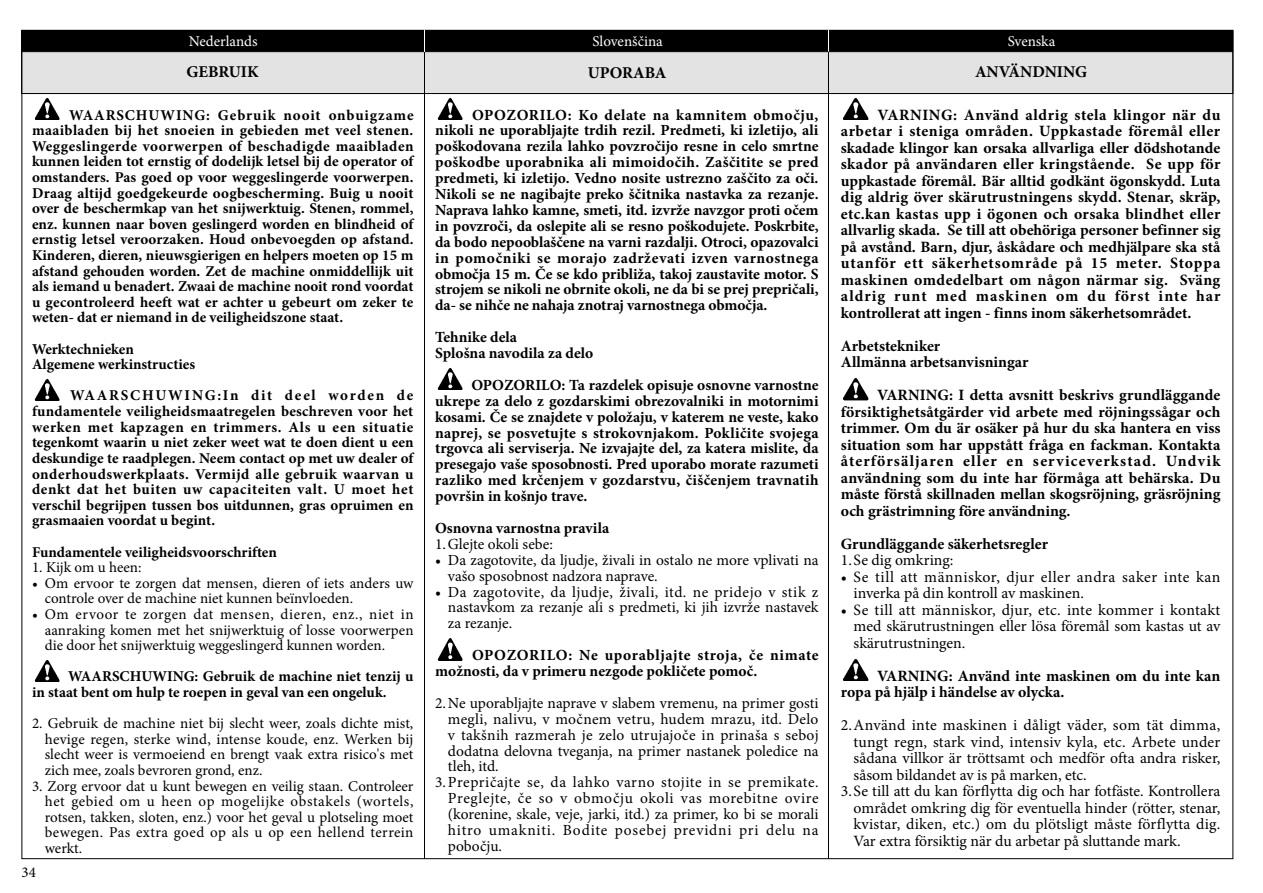
<style>
.page{position:relative;width:1263px;height:893px;background:#fff}
.page>*{position:absolute;margin:0;border:0;box-sizing:border-box;transform-origin:0 0}
.t1{font:700 16.5px "Minion Pro";color:#000}
.t2{font:700 15.75px/16.5px "Minion Pro";color:#000;text-align:justify}
.t3{font:15.75px/16.5px "Minion Pro";letter-spacing:.005em;color:#000;text-align:justify}
.t4{font:15.75px/16.5px "Minion Pro";letter-spacing:.025em;color:#000}
.t5{font:700 15.45px/15.9px "Minion Pro";color:#000;text-align:justify}
.t6{font:15.45px/15.9px "Minion Pro";letter-spacing:.005em;color:#000}
.t7{font:700 15.45px/15.9px "Minion Pro";letter-spacing:.02em;color:#000}
.t8{font:15.45px "Minion Pro";letter-spacing:.035em;color:#000}
.t9{font:15.45px "Minion Pro";letter-spacing:.04em;color:#000}
.t10{font:15.45px "Minion Pro";letter-spacing:.05em;color:#000}
.t11{font:700 15px/15.6px "Minion Pro";color:#000;text-align:justify}
.t12{font:15px/15.6px "Minion Pro";color:#000;text-align:justify}
.t13{font:15px "Minion Pro";letter-spacing:-.005em;color:#fff}
</style>
<div class="page">
<div style="left:22px;top:52px;width:1211px;height:42px;background:#e3e3e3"></div>
<div style="left:21px;top:51px;width:1212px;height:43px;border:1px solid #000"></div>
<div style="left:22px;top:30px;width:1211px;height:21px;background:#000"></div>
<svg style="left:424px;top:30px;width:1px;height:22px"></svg>
<svg style="left:828px;top:30px;width:1px;height:22px"></svg>
<hr style="left:424px;top:52px;width:1px;height:807px;background:#000">
<hr style="left:828px;top:52px;width:1px;height:807px;background:#000">
<img style="left:34px;top:97px;width:26px;height:23px">
<img style="left:34px;top:378px;width:26px;height:22px">
<img style="left:34px;top:659px;width:26px;height:22px">
<img style="left:437px;top:97px;width:26px;height:23px">
<img style="left:437px;top:367px;width:26px;height:23px">
<img style="left:437px;top:638px;width:26px;height:22px">
<img style="left:843px;top:98px;width:26px;height:22px">
<img style="left:843px;top:378px;width:26px;height:22px">
<img style="left:843px;top:659px;width:26px;height:22px">
<p class="t13" style="left:189px;top:31px;width:70px">Nederlands</p>
<p class="t13" style="left:593px;top:31px;width:72px">Slovenščina</p>
<p class="t13" style="left:1008px;top:31px;width:49px">Svenska</p>
<p class="t1" style="left:186px;top:60px;width:74px">GEBRUIK</p>
<p class="t1" style="left:588px;top:61px;width:80px">UPORABA</p>
<p class="t1" style="left:975px;top:60px;width:114px">ANVÄNDNING</p>
<p class="t11" style="left:32px;top:107px;width:383px;text-indent:37px">WAARSCHUWING: Gebruik nooit onbuigzame maaibladen bij het snoeien in gebieden met veel stenen.<br>Weggeslingerde voorwerpen of beschadigde maaibladen kunnen leiden tot ernstig of dodelijk letsel bij de operator of omstanders. Pas goed op voor weggeslingerde voorwerpen.<br>Draag altijd goedgekeurde oogbescherming. Buig u nooit over de beschermkap van het snijwerktuig. Stenen, rommel, enz. kunnen naar boven geslingerd worden en blindheid of ernstig letsel veroorzaken. Houd onbevoegden op afstand.<br>Kinderen, dieren, nieuwsgierigen en helpers moeten op 15 m afstand gehouden worden. Zet de machine onmiddellijk uit als iemand u benadert. Zwaai de machine nooit rond voordat u gecontroleerd heeft wat er achter u gebeurt om zeker te weten- dat er niemand in de veiligheidszone staat.</p>
<p class="t11" style="left:32px;top:341px;width:165px">Werktechnieken<br>Algemene werkinstructies</p>
<p class="t11" style="left:32px;top:388px;width:383px;text-indent:38px">WAARSCHUWING:In dit deel worden de fundamentele veiligheidsmaatregelen beschreven voor het werken met kapzagen en trimmers. Als u een situatie tegenkomt waarin u niet zeker weet wat te doen dient u een deskundige te raadplegen. Neem contact op met uw dealer of onderhoudswerkplaats. Vermijd alle gebruik waarvan u denkt dat het buiten uw capaciteiten valt. U moet het verschil begrijpen tussen bos uitdunnen, gras opruimen en grasmaaien voordat u begint.</p>
<p class="t11" style="left:32px;top:544px;width:246px">Fundamentele veiligheidsvoorschriften</p>
<p class="t12" style="left:32px;top:560px;width:111px">1. Kijk om u heen:</p>
<p class="t12" style="left:45px;top:575px;width:370px;text-indent:-13px">• Om ervoor te zorgen dat mensen, dieren of iets anders uw controle over de machine niet kunnen beïnvloeden.</p>
<p class="t12" style="left:45px;top:606px;width:370px;text-indent:-13px">• Om ervoor te zorgen dat mensen, dieren, enz., niet in aanraking komen met het snijwerktuig of losse voorwerpen die door het snijwerktuig weggeslingerd kunnen worden.</p>
<p class="t11" style="left:32px;top:669px;width:383px;text-indent:36px">WAARSCHUWING: Gebruik de machine niet tenzij u in staat bent om hulp te roepen in geval van een ongeluk.</p>
<p class="t12" style="left:45px;top:716px;width:370px;text-indent:-13px">2. Gebruik de machine niet bij slecht weer, zoals dichte mist, hevige regen, sterke wind, intense koude, enz. Werken bij slecht weer is vermoeiend en brengt vaak extra risico's met zich mee, zoals bevroren grond, enz.</p>
<p class="t12" style="left:45px;top:778px;width:370px;text-indent:-13px">3. Zorg ervoor dat u kunt bewegen en veilig staan. Controleer het gebied om u heen op mogelijke obstakels (wortels, rotsen, takken, sloten, enz.) voor het geval u plotseling moet bewegen. Pas extra goed op als u op een hellend terrein werkt.</p>
<p class="t2" style="left:841px;top:106px;width:381px;text-indent:37px">VARNING: Använd aldrig stela klingor när du arbetar i steniga områden. Uppkastade föremål eller skadade klingor kan orsaka allvarliga eller dödshotande skador på användaren eller kringstående. Se upp för uppkastade föremål. Bär alltid godkänt ögonskydd. Luta dig aldrig över skärutrustningens skydd. Stenar, skräp, etc.kan kastas upp i ögonen och orsaka blindhet eller allvarlig skada. Se till att obehöriga personer befinner sig på avstånd. Barn, djur, åskådare och medhjälpare ska stå utanför ett säkerhetsområde på 15 meter. Stoppa maskinen omdedelbart om någon närmar sig. Sväng aldrig runt med maskinen om du först inte har kontrollerat att ingen - finns inom säkerhetsområdet.</p>
<p class="t2" style="left:841px;top:337px;width:189px">Arbetstekniker<br>Allmänna arbetsanvisningar</p>
<p class="t2" style="left:841px;top:387px;width:381px;text-indent:36px">VARNING: I detta avsnitt beskrivs grundläggande försiktighetsåtgärder vid arbete med röjningssågar och trimmer. Om du är osäker på hur du ska hantera en viss situation som har uppstått fråga en fackman. Kontakta återförsäljaren eller en serviceverkstad. Undvik användning som du inte har förmåga att behärska. Du måste förstå skillnaden mellan skogsröjning, gräsröjning och grästrimning före användning.</p>
<p class="t2" style="left:841px;top:535px;width:209px">Grundläggande säkerhetsregler</p>
<p class="t3" style="left:841px;top:552px;width:114px">1.Se dig omkring:</p>
<p class="t4" style="left:854px;top:568px;width:368px;text-indent:-13px">• Se till att människor, djur eller andra saker inte kan inverka på din kontroll av maskinen.</p>
<p class="t3" style="left:854px;top:601px;width:368px;text-indent:-13px">• Se till att människor, djur, etc. inte kommer i kontakt med skärutrustningen eller lösa föremål som kastas ut av skärutrustningen.</p>
<p class="t2" style="left:841px;top:667px;width:381px;text-indent:36px">VARNING: Använd inte maskinen om du inte kan ropa på hjälp i händelse av olycka.</p>
<p class="t4" style="left:841px;top:717px;width:381px">2.Använd inte maskinen i dåligt väder, som tät dimma,</p>
<p class="t3" style="left:854px;top:733px;width:368px">tungt regn, stark vind, intensiv kyla, etc. Arbete under</p>
<p class="t3" style="left:854px;top:750px;width:368px">sådana villkor är tröttsamt och medför ofta andra risker,</p>
<p class="t3" style="left:854px;top:766px;width:235px">såsom bildandet av is på marken, etc.</p>
<p class="t3" style="left:841px;top:783px;width:381px">3.Se till att du kan förflytta dig och har fotfäste. Kontrollera</p>
<p class="t3" style="left:854px;top:799px;width:368px">området omkring dig för eventuella hinder (rötter, stenar,</p>
<p class="t3" style="left:854px;top:816px;width:368px">kvistar, diken, etc.) om du plötsligt måste förflytta dig.</p>
<p class="t3" style="left:854px;top:832px;width:329px">Var extra försiktig när du arbetar på sluttande mark.</p>
<p class="t5" style="left:435px;top:106px;width:385px;text-indent:37px">OPOZORILO: Ko delate na kamnitem območju, nikoli ne uporabljajte trdih rezil. Predmeti, ki izletijo, ali poškodovana rezila lahko povzročijo resne in celo smrtne poškodbe uporabnika ali mimoidočih. Zaščitite se pred predmeti, ki izletijo. Vedno nosite ustrezno zaščito za oči.<br>Nikoli se ne nagibajte preko ščitnika nastavka za rezanje.<br>Naprava lahko kamne, smeti, itd. izvrže navzgor proti očem in povzroči, da oslepite ali se resno poškodujete. Poskrbite, da bodo nepooblaščene na varni razdalji. Otroci, opazovalci in pomočniki se morajo zadrževati izven varnostnega območja 15 m. Če se kdo približa, takoj zaustavite motor. S strojem se nikoli ne obrnite okoli, ne da bi se prej prepričali, da- se nihče ne nahaja znotraj varnostnega območja.</p>
<p class="t5" style="left:435px;top:329px;width:160px">Tehnike dela<br>Splošna navodila za delo</p>
<p class="t5" style="left:435px;top:377px;width:385px;text-indent:36px">OPOZORILO: Ta razdelek opisuje osnovne varnostne ukrepe za delo z gozdarskimi obrezovalniki in motornimi kosami. Če se znajdete v položaju, v katerem ne veste, kako naprej, se posvetujte s strokovnjakom. Pokličite svojega trgovca ali serviserja. Ne izvajajte del, za katera mislite, da presegajo vaše sposobnosti. Pred uporabo morate razumeti razliko med krčenjem v gozdarstvu, čiščenjem travnatih površin in košnjo trave.</p>
<p class="t5" style="left:435px;top:520px;width:176px">Osnovna varnostna pravila</p>
<p class="t6" style="left:435px;top:536px;width:119px">1.Glejte okoli sebe:</p>
<p class="t6" style="left:448px;top:552px;width:372px;text-indent:-13px">• Da zagotovite, da ljudje, živali in ostalo ne more vplivati na vašo sposobnost nadzora naprave.</p>
<p class="t6" style="left:448px;top:584px;width:372px;text-align:justify;text-indent:-13px">• Da zagotovite, da ljudje, živali, itd. ne pridejo v stik z nastavkom za rezanje ali s predmeti, ki jih izvrže nastavek za rezanje.</p>
<p class="t7" style="left:435px;top:647px;width:385px;text-indent:37px">OPOZORILO: Ne uporabljajte stroja, če nimate možnosti, da v primeru nezgode pokličete pomoč.</p>
<p class="t6" style="left:435px;top:695px;width:385px">2.Ne uporabljajte naprave v slabem vremenu, na primer gosti</p>
<p class="t6" style="left:448px;top:711px;width:372px">megli, nalivu, v močnem vetru, hudem mrazu, itd. Delo</p>
<p class="t6" style="left:448px;top:727px;width:372px">v takšnih razmerah je zelo utrujajoče in prinaša s seboj</p>
<p class="t6" style="left:448px;top:743px;width:372px">dodatna delovna tveganja, na primer nastanek poledice na</p>
<p class="t6" style="left:448px;top:759px;width:52px">tleh, itd.</p>
<p class="t8" style="left:435px;top:772px;width:385px">3.Prepričajte se, da lahko varno stojite in se premikate.</p>
<p class="t9" style="left:448px;top:788px;width:372px">Preglejte, če so v območju okoli vas morebitne ovire</p>
<p class="t6" style="left:448px;top:806px;width:372px">(korenine, skale, veje, jarki, itd.) za primer, ko bi se morali</p>
<p class="t10" style="left:448px;top:820px;width:372px">hitro umakniti. Bodite posebej previdni pri delu na</p>
<p class="t6" style="left:448px;top:838px;width:56px">pobočju.</p>
<p class="t12" style="left:22px;top:864px;width:16px">34</p>
</div>
